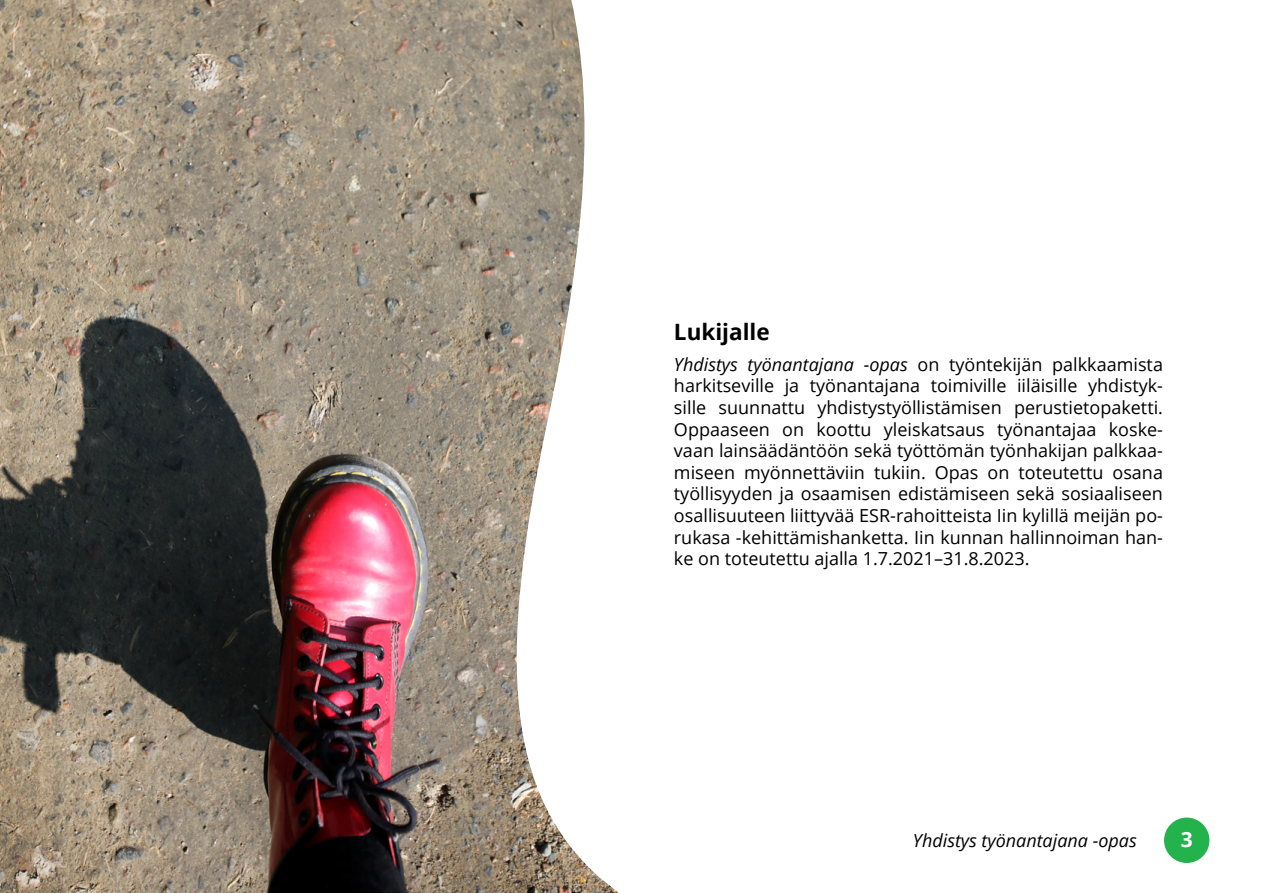
<style>
.page{position:relative;width:1263px;height:893px;background:#fff}
.page>*{position:absolute;margin:0;border:0;box-sizing:border-box;transform-origin:0 0}
.t1{font:700 22.5px "Open Sans";color:#000}
.t2{font:700 21px "Open Sans";color:#fff}
.t3{font:18px/21.6px "Open Sans";color:#000;text-align:justify}
.t4{font:italic 18px "Open Sans";color:#000}
.s1{font-style:italic}
</style>
<div class="page">
<div style="left:1164px;top:818px;width:45px;height:45px;background:#23b24b;border-radius:50%"></div>
<img style="left:0;top:0;width:619px;height:893px">
<p class="t1" style="left:674px;top:316px;width:97px">Lukijalle</p>
<p class="t3" style="left:674px;top:353px;width:491px"><span class="s1">Yhdistys työnantajana -opas</span> on työntekijän palkkaamista harkitseville ja työnantajana toimiville iiläisille yhdistyk&shy;sille suunnattu yhdistystyöllistämisen perustietopaketti.<br>Oppaaseen on koottu yleiskatsaus työnantajaa koske&shy;vaan lainsäädäntöön sekä työttömän työnhakijan palkkaa&shy;miseen myönnettäviin tukiin. Opas on toteutettu osana työllisyyden ja osaamisen edistämiseen sekä sosiaaliseen osallisuuteen liittyvää ESR-rahoitteista Iin kylillä meijän po&shy;rukasa -kehittämishanketta. Iin kunnan hallinnoiman han&shy;ke on toteutettu ajalla 1.7.2021–31.8.2023.</p>
<p class="t4" style="left:913px;top:828px;width:225px">Yhdistys työnantajana -opas</p>
<p class="t2" style="left:1181px;top:825px;width:13px">3</p>
</div>
